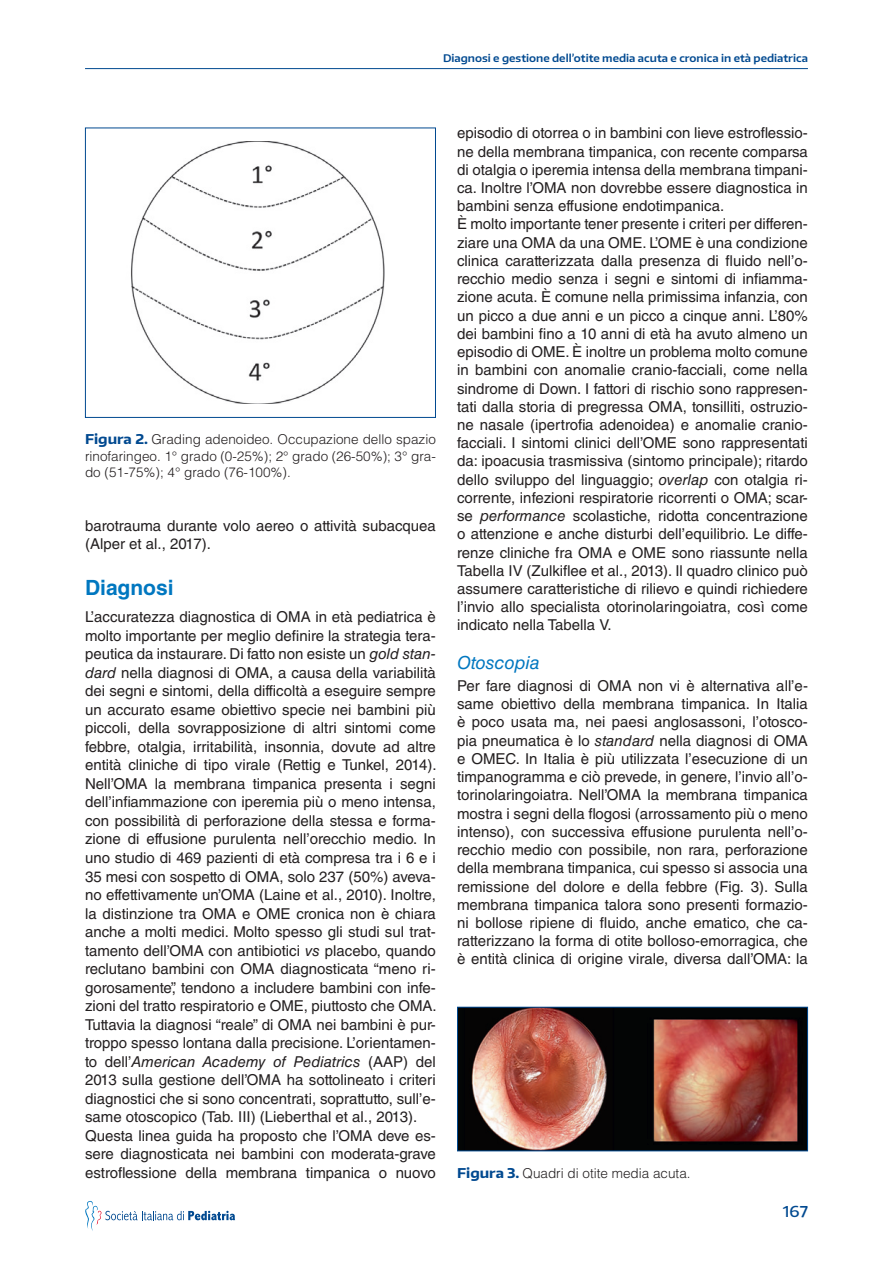
<style>
.page{position:relative;width:893px;height:1263px;background:#fff}
.page>*{position:absolute;margin:0;border:0;box-sizing:border-box;transform-origin:0 0}
.t1{font:700 21px "Helvetica LT Std";color:#0077c0}
.t2{font:italic 18px "Helvetica LT Std";color:#0077c0}
.t3{font:15px/18.6px "Helvetica LT Std";color:#231f20}
.t4{font:500 15px "Encode Sans Wide";color:#014990}
.t5{font:300 13.5px/16.5px "Helvetica LT Std";color:#231f20;text-align:justify}
.t6{font:600 10.5px "Encode Sans Wide";color:#014990}
.s1{font-family:"Encode Sans Wide";font-weight:700;color:#014990}
.s2{font-style:italic}
</style>
<div class="page">
<hr style="left:85px;top:68px;width:723px;height:1px;background:#014990">
<svg style="left:85px;top:1201px;width:150px;height:30px"></svg>
<img style="left:131px;top:141px;width:254px;height:263px">
<div style="left:85px;top:128px;width:351px;height:290px;border:1px solid #014990"></div>
<img style="left:459px;top:1009px;width:347px;height:140px">
<div style="left:457px;top:1007px;width:351px;height:144px;border:1px solid #014990"></div>
<p class="t6" style="left:443px;top:51px;width:366px">Diagnosi e gestione dell’otite media acuta e cronica in età pediatrica</p>
<p class="t5" style="left:85px;top:431px;width:352px"><span class="s1">Figura 2.</span> Grading adenoideo. Occupazione dello spazio rinofaringeo. 1° grado (0-25%); 2° grado (26-50%); 3° gra&shy;do (51-75%); 4° grado (76-100%).</p>
<p class="t3" style="left:85px;top:516px;width:352px">barotrauma durante volo aereo o attività subacquea (Alper et al., 2017).</p>
<h1 class="t1" style="left:85px;top:575px;width:90px">Diagnosi</h1>
<p class="t3" style="left:85px;top:607px;width:353px">L’accuratezza diagnostica di OMA in età pediatrica è molto importante per meglio definire la strategia tera&shy;peutica da instaurare. Di fatto non esiste un <span class="s2">gold stan&shy;dard</span> nella diagnosi di OMA, a causa della variabilità dei segni e sintomi, della difficoltà a eseguire sempre un accurato esame obiettivo specie nei bambini più piccoli, della sovrapposizione di altri sintomi come febbre, otalgia, irritabilità, insonnia, dovute ad altre entità cliniche di tipo virale (Rettig e Tunkel, 2014).<br>Nell’OMA la membrana timpanica presenta i segni dell’infiammazione con iperemia più o meno intensa, con possibilità di perforazione della stessa e forma&shy;zione di effusione purulenta nell’orecchio medio. In uno studio di 469 pazienti di età compresa tra i 6 e i 35 mesi con sospetto di OMA, solo 237 (50%) aveva&shy;no effettivamente un’OMA (Laine et al., 2010). Inoltre, la distinzione tra OMA e OME cronica non è chiara anche a molti medici. Molto spesso gli studi sul trat&shy;tamento dell’OMA con antibiotici <span class="s2">vs</span> placebo, quando reclutano bambini con OMA diagnosticata “meno ri&shy;gorosamente”, tendono a includere bambini con infe&shy;zioni del tratto respiratorio e OME, piuttosto che OMA.<br>Tuttavia la diagnosi “reale” di OMA nei bambini è pur&shy;troppo spesso lontana dalla precisione. L’orientamen&shy;to dell’<span class="s2">American Academy of Pediatrics</span> (AAP) del 2013 sulla gestione dell’OMA ha sottolineato i criteri diagnostici che si sono concentrati, soprattutto, sull’e&shy;same otoscopico (Tab. III) (Lieberthal et al., 2013).<br>Questa linea guida ha proposto che l’OMA deve es&shy;sere diagnosticata nei bambini con moderata-grave estroflessione della membrana timpanica o nuovo</p>
<p class="t3" style="left:457px;top:124px;width:352px;line-height:18.1px">episodio di otorrea o in bambini con lieve estroflessio&shy;ne della membrana timpanica, con recente comparsa di otalgia o iperemia intensa della membrana timpani&shy;ca. Inoltre l’OMA non dovrebbe essere diagnostica in bambini senza effusione endotimpanica.<br>È molto importante tener presente i criteri per differen&shy;ziare una OMA da una OME. L’OME è una condizione clinica caratterizzata dalla presenza di fluido nell’o&shy;recchio medio senza i segni e sintomi di infiamma&shy;zione acuta. È comune nella primissima infanzia, con un picco a due anni e un picco a cinque anni. L’80% dei bambini fino a 10 anni di età ha avuto almeno un episodio di OME. È inoltre un problema molto comune in bambini con anomalie cranio-facciali, come nella sindrome di Down. I fattori di rischio sono rappresen&shy;tati dalla storia di pregressa OMA, tonsilliti, ostruzio&shy;ne nasale (ipertrofia adenoidea) e anomalie cranio&shy;facciali. I sintomi clinici dell’OME sono rappresentati da: ipoacusia trasmissiva (sintomo principale); ritardo dello sviluppo del linguaggio; <span class="s2">overlap</span> con otalgia ri&shy;corrente, infezioni respiratorie ricorrenti o OMA; scar&shy;se <span class="s2">performance</span> scolastiche, ridotta concentrazione o attenzione e anche disturbi dell’equilibrio. Le diffe&shy;renze cliniche fra OMA e OME sono riassunte nella Tabella IV (Zulkiflee et al., 2013). Il quadro clinico può assumere caratteristiche di rilievo e quindi richiedere l’invio allo specialista otorinolaringoiatra, così come indicato nella Tabella V.</p>
<p class="t2" style="left:457px;top:652px;width:84px">Otoscopia</p>
<p class="t3" style="left:457px;top:676px;width:352px;text-align:justify">Per fare diagnosi di OMA non vi è alternativa all’e&shy;same obiettivo della membrana timpanica. In Italia è poco usata ma, nei paesi anglosassoni, l’otosco&shy;pia pneumatica è lo <span class="s2">standard</span> nella diagnosi di OMA e OMEC. In Italia è più utilizzata l’esecuzione di un timpanogramma e ciò prevede, in genere, l’invio all’o&shy;torinolaringoiatra. Nell’OMA la membrana timpanica mostra i segni della flogosi (arrossamento più o meno intenso), con successiva effusione purulenta nell’o&shy;recchio medio con possibile, non rara, perforazione della membrana timpanica, cui spesso si associa una remissione del dolore e della febbre (Fig. 3). Sulla membrana timpanica talora sono presenti formazio&shy;ni bollose ripiene di fluido, anche ematico, che ca&shy;ratterizzano la forma di otite bolloso-emorragica, che è entità clinica di origine virale, diversa dall’OMA: la</p>
<p class="t5" style="left:457px;top:1165px;width:235px"><span class="s1">Figura 3.</span> Quadri di otite media acuta.</p>
<p class="t4" style="left:783px;top:1202px;width:27px">167</p>
</div>
